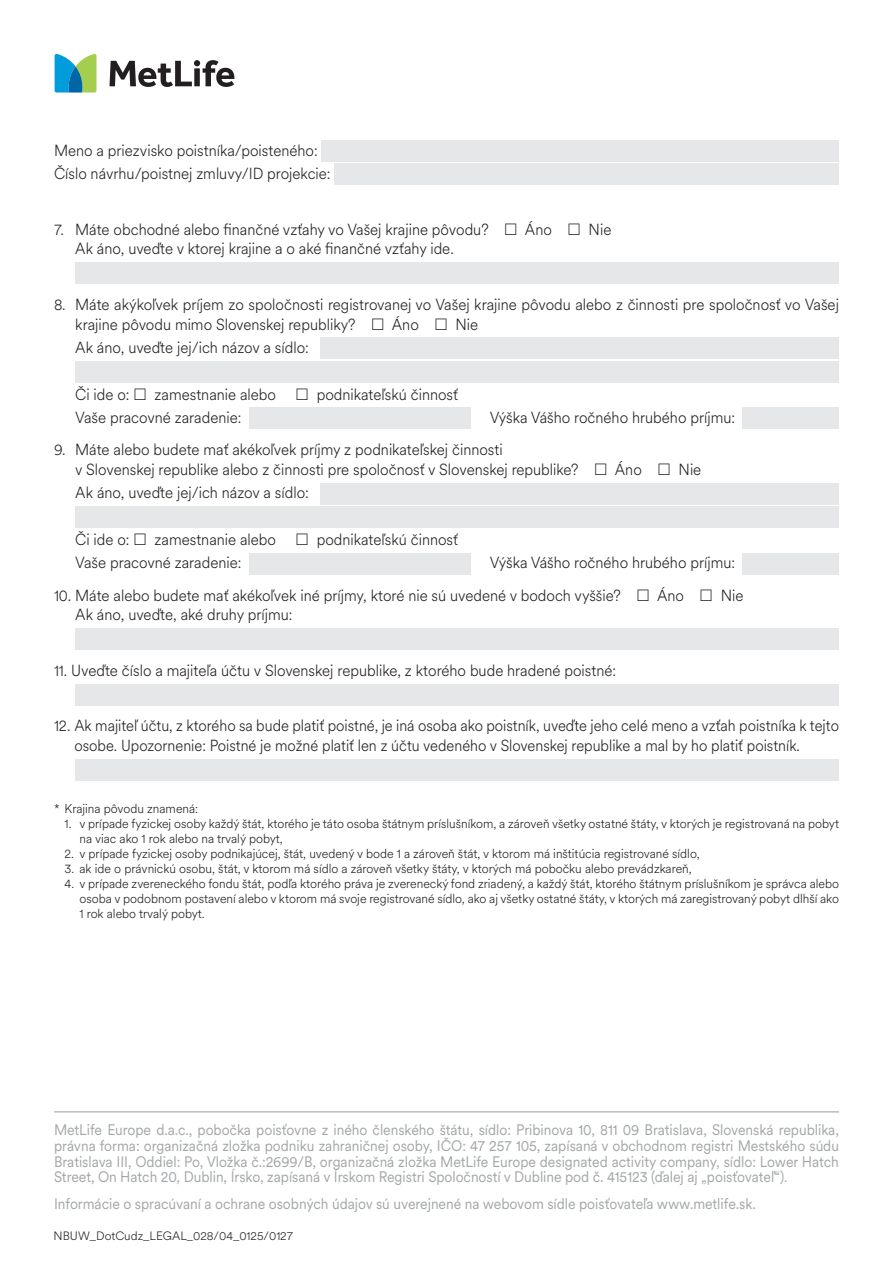
<style>
.page{position:relative;width:893px;height:1263px;background:#fff}
.page>*{position:absolute;margin:0;border:0;box-sizing:border-box;transform-origin:0 0}
.t1{font:300 15.9px/19.5px "Met Life Circular";color:#231f20;scale:.94 1}
.t2{font:15.15px/15.8px "Met Life Circular";letter-spacing:-.005em;color:#a3a7a9;text-align:justify;scale:.92 1}
.t3{font:300 12.75px/15px "Met Life Circular";color:#231f20;scale:.96 1}
.t4{font:300 12px "Met Life Circular";color:#231f20}
</style>
<div class="page">
<div style="left:75px;top:262px;width:764px;height:22px;background:#e6e7e9"></div>
<div style="left:321px;top:338px;width:518px;height:21px;background:#e6e7e9"></div>
<div style="left:75px;top:361px;width:764px;height:21px;background:#e6e7e9"></div>
<div style="left:249px;top:408px;width:221px;height:21px;background:#e6e7e9"></div>
<div style="left:743px;top:408px;width:96px;height:21px;background:#e6e7e9"></div>
<div style="left:321px;top:483px;width:518px;height:21px;background:#e6e7e9"></div>
<div style="left:75px;top:506px;width:764px;height:22px;background:#e6e7e9"></div>
<div style="left:249px;top:553px;width:221px;height:21px;background:#e6e7e9"></div>
<div style="left:743px;top:553px;width:96px;height:21px;background:#e6e7e9"></div>
<div style="left:75px;top:628px;width:764px;height:21px;background:#e6e7e9"></div>
<div style="left:75px;top:684px;width:764px;height:21px;background:#e6e7e9"></div>
<div style="left:75px;top:759px;width:764px;height:21px;background:#e6e7e9"></div>
<hr style="left:54px;top:1111px;width:785px;height:1px;background:#a3a7a9">
<svg style="left:109px;top:60px;width:125px;height:27px"></svg>
<svg style="left:55px;top:54px;width:42px;height:39px;background:#5cb2a5"></svg>
<div style="left:322px;top:140px;width:517px;height:22px;background:#e6e7e9"></div>
<div style="left:334px;top:164px;width:505px;height:21px;background:#e6e7e9"></div>
<p class="t1" style="left:54px;top:138px;width:296px;line-height:23.4px">Meno a priezvisko poistníka/poisteného:<br>Číslo návrhu/poistnej zmluvy/ID projekcie:</p>
<p class="t1" style="left:54px;top:219px;width:464px">7. Máte obchodné alebo finančné vzťahy vo Vašej krajine pôvodu?</p>
<p class="t1" style="left:525px;top:219px;width:30px">Áno</p>
<p class="t1" style="left:589px;top:219px;width:26px">Nie</p>
<p class="t1" style="left:75px;top:238px;width:404px">Ak áno, uveďte v ktorej krajine a o aké finančné vzťahy ide.</p>
<p class="t1" style="left:75px;top:294px;width:814px;text-indent:-21px">8. Máte akýkoľvek príjem zo spoločnosti registrovanej vo Vašej krajine pôvodu alebo z činnosti pre spoločnosť vo Vašej krajine pôvodu mimo Slovenskej republiky?</p>
<p class="t1" style="left:392px;top:314px;width:30px">Áno</p>
<p class="t1" style="left:456px;top:314px;width:26px">Nie</p>
<p class="t1" style="left:75px;top:337px;width:250px">Ak áno, uveďte jej/ich názov a sídlo:</p>
<p class="t1" style="left:75px;top:384px;width:59px">Či ide o:</p>
<p class="t1" style="left:155px;top:384px;width:131px">zamestnanie alebo</p>
<p class="t1" style="left:317px;top:384px;width:152px">podnikateľskú činnosť</p>
<p class="t1" style="left:75px;top:407px;width:178px">Vaše pracovné zaradenie:</p>
<p class="t1" style="left:490px;top:407px;width:262px">Výška Vášho ročného hrubého príjmu:</p>
<p class="t1" style="left:75px;top:439px;width:537px;text-indent:-21px">9. Máte alebo budete mať akékoľvek príjmy z podnikateľskej činnosti<br>v Slovenskej republike alebo z činnosti pre spoločnosť v Slovenskej republike?</p>
<p class="t1" style="left:615px;top:459px;width:30px">Áno</p>
<p class="t1" style="left:678px;top:459px;width:26px">Nie</p>
<p class="t1" style="left:75px;top:482px;width:250px">Ak áno, uveďte jej/ich názov a sídlo:</p>
<p class="t1" style="left:75px;top:529px;width:59px">Či ide o:</p>
<p class="t1" style="left:155px;top:529px;width:131px">zamestnanie alebo</p>
<p class="t1" style="left:317px;top:529px;width:152px">podnikateľskú činnosť</p>
<p class="t1" style="left:75px;top:552px;width:178px">Vaše pracovné zaradenie:</p>
<p class="t1" style="left:490px;top:552px;width:262px">Výška Vášho ročného hrubého príjmu:</p>
<p class="t1" style="left:54px;top:585px;width:604px">10. Máte alebo budete mať akékoľvek iné príjmy, ktoré nie sú uvedené v bodoch vyššie?</p>
<p class="t1" style="left:657px;top:585px;width:30px">Áno</p>
<p class="t1" style="left:721px;top:585px;width:26px">Nie</p>
<p class="t1" style="left:75px;top:604px;width:233px">Ak áno, uveďte, aké druhy príjmu:</p>
<p class="t1" style="left:54px;top:660px;width:599px">11. Uveďte číslo a majiteľa účtu v Slovenskej republike, z ktorého bude hradené poistné:</p>
<p class="t1" style="left:74px;top:715px;width:815px;text-indent:-20px">12. Ak majiteľ účtu, z ktorého sa bude platiť poistné, je iná osoba ako poistník, uveďte jeho celé meno a vzťah poistníka k tejto osobe. Upozornenie: Poistné je možné platiť len z účtu vedeného v Slovenskej republike a mal by ho platiť poistník.</p>
<p class="t3" style="left:54px;top:800px;width:152px">* Krajina pôvodu znamená:</p>
<p class="t3" style="left:80px;top:815px;width:793px;text-indent:-15px">1. v prípade fyzickej osoby každý štát, ktorého je táto osoba štátnym príslušníkom, a zároveň všetky ostatné štáty, v ktorých je registrovaná na pobyt na viac ako 1 rok alebo na trvalý pobyt,</p>
<p class="t3" style="left:65px;top:845px;width:663px">2. v prípade fyzickej osoby podnikajúcej, štát, uvedený v bode 1 a zároveň štát, v ktorom má inštitúcia registrované sídlo,</p>
<p class="t3" style="left:65px;top:860px;width:655px">3. ak ide o právnickú osobu, štát, v ktorom má sídlo a zároveň všetky štáty, v ktorých má pobočku alebo prevádzkareň,</p>
<p class="t3" style="left:80px;top:875px;width:793px;text-align:justify;text-indent:-15px">4. v prípade zvereneckého fondu štát, podľa ktorého práva je zverenecký fond zriadený, a každý štát, ktorého štátnym príslušníkom je správca alebo osoba v podobnom postavení alebo v ktorom má svoje registrované sídlo, ako aj všetky ostatné štáty, v ktorých má zaregistrovaný pobyt dlhší ako 1 rok alebo trvalý pobyt.</p>
<p class="t2" style="left:54px;top:1121px;width:855px">MetLife Europe d.a.c., pobočka poisťovne z iného členského štátu, sídlo: Pribinova 10, 811 09 Bratislava, Slovenská republika, právna forma: organizačná zložka podniku zahraničnej osoby, IČO: 47 257 105, zapísaná v obchodnom registri Mestského súdu Bratislava III, Oddiel: Po, Vložka č.:2699/B, organizačná zložka MetLife Europe designated activity company, sídlo: Lower Hatch Street, On Hatch 20, Dublin, Írsko, zapísaná v Írskom Registri Spoločností v Dubline pod č. 415123 (ďalej aj „poisťovateľ“).</p>
<p class="t2" style="left:54px;top:1195px;width:764px">Informácie o spracúvaní a ochrane osobných údajov sú uverejnené na webovom sídle poisťovateľa www.metlife.sk.</p>
<p class="t4" style="left:54px;top:1228px;width:241px">NBUW_DotCudz_LEGAL_028/04_0125/0127</p>
</div>
